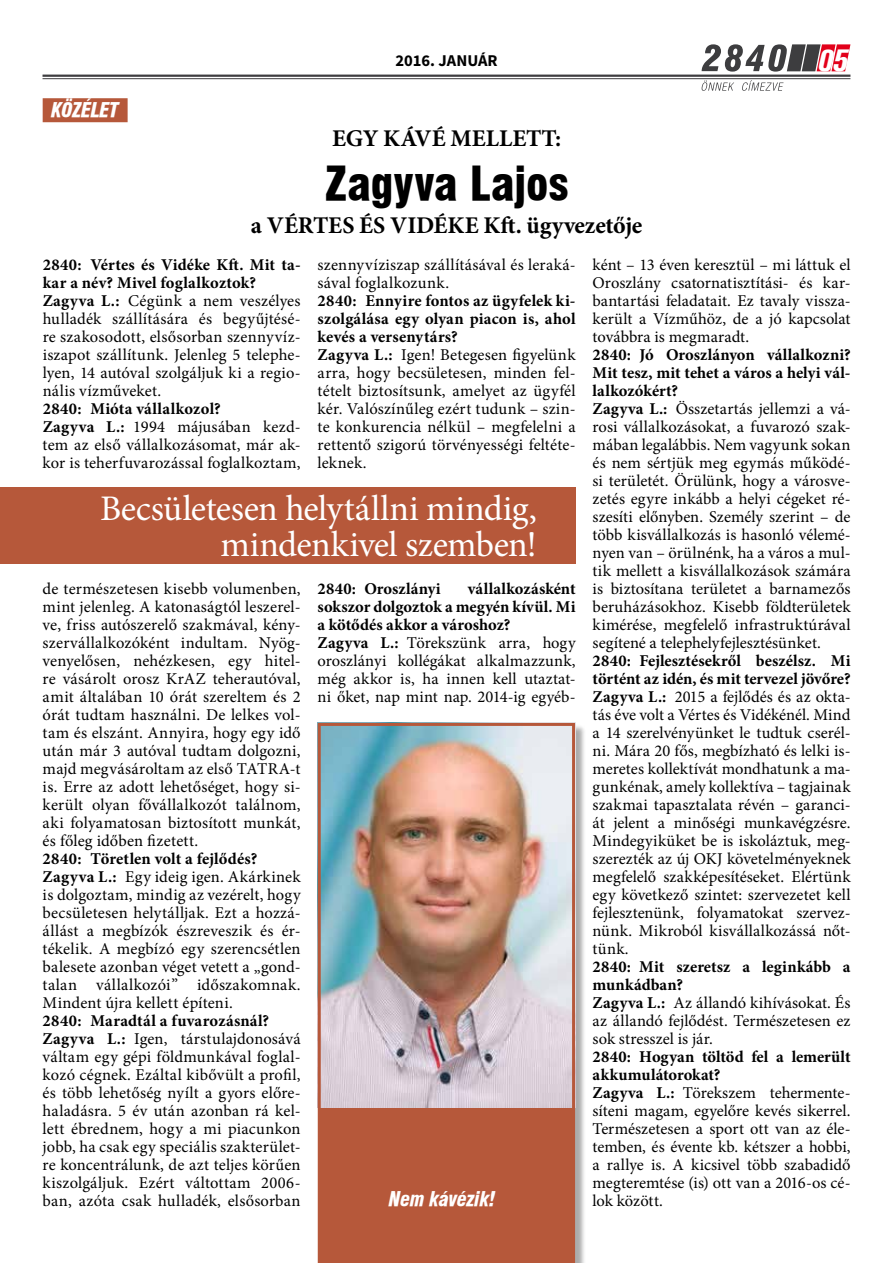
<style>
.page{position:relative;width:893px;height:1263px;background:#fff}
.page>*{position:absolute;margin:0;border:0;box-sizing:border-box;transform-origin:0 0}
.t1{font:45px "Swiss 721 Blk Cn PFL";color:#000}
.t2{font:36px/36px "Minion Pro";letter-spacing:-.015em;color:#fff;text-align:right}
.t3{font:italic 700 30px "Akzidenz Grotesk Cn X PFL";color:#fff}
.t4{font:700 24px "Minion Pro";letter-spacing:-.005em;color:#000}
.t5{font:italic 19.5px "Swiss 721 Blk Cn PFL";letter-spacing:-.015em;color:#fff}
.t6{font:16.5px/18px "Minion Pro";letter-spacing:.01em;color:#000}
.t7{font:700 16.5px "Minion Pro";letter-spacing:.005em;color:#000}
.t8{font:700 16.5px "Source Sans Pro";color:#000}
.s1{font-weight:700}
</style>
<div class="page">
<svg style="left:702px;top:44px;width:148px;height:28px"></svg>
<svg style="left:702px;top:80px;width:32px;height:11px"></svg>
<svg style="left:742px;top:80px;width:41px;height:11px"></svg>
<hr style="left:43px;top:75px;width:807px;height:2px;background:#3e3d40">
<hr style="left:43px;top:78px;width:807px;height:1px;background:#3e3d40">
<div style="left:319px;top:724px;width:267px;height:539px;background:#000;opacity:.33"></div>
<img style="left:318px;top:723px;width:257px;height:540px">
<div style="left:43px;top:98px;width:85px;height:24px;background:#b6583a"></div>
<div style="left:0;top:487px;width:575px;height:76px;background:#b6583a"></div>
<p class="t5" style="left:51px;top:97px;width:69px">KÖZÉLET</p>
<p class="t8" style="left:395px;top:50px;width:104px">2016. JANUÁR</p>
<h3 class="t3" style="left:817px;top:42px;width:33px">05</h3>
<h3 class="t4" style="left:332px;top:122px;width:231px">EGY KÁVÉ MELLETT:</h3>
<h1 class="t1" style="left:325px;top:154px;width:245px">Zagyva Lajos</h1>
<h3 class="t4" style="left:251px;top:209px;width:393px">a VÉRTES ÉS VIDÉKE Kft. ügyvezetője</h3>
<p class="t6" style="left:43px;top:256px;width:259px"><span class="s1">2840: Vértes és Vidéke Kft. Mit ta&shy;kar a név? Mivel foglalkoztok?<br>Zagyva L.:</span> Cégünk a nem veszélyes hulladék szállítására és begyűjtésé&shy;re szakosodott, elsősorban szennyvíz&shy;iszapot szállítunk. Jelenleg 5 telephe&shy;lyen, 14 autóval szolgáljuk ki a regio&shy;nális vízműveket.</p>
<p class="t6" style="left:43px;top:400px;width:259px"><span class="s1">2840: Mióta vállalkozol?<br>Zagyva L.:</span> 1994 májusában kezd&shy;tem az első vállalkozásomat, már ak&shy;kor is teherfuvarozással foglalkoztam,</p>
<p class="t6" style="left:318px;top:256px;width:259px">szennyvíziszap szállításával és leraká&shy;sával foglalkozunk.</p>
<p class="t6" style="left:318px;top:292px;width:259px"><span class="s1">2840: Ennyire fontos az ügyfelek ki&shy;szolgálása egy olyan piacon is, ahol kevés a versenytárs?<br>Zagyva L.:</span> Igen! Betegesen figyelünk arra, hogy becsületesen, minden fel&shy;tételt biztosítsunk, amelyet az ügyfél kér. Valószínűleg ezért tudunk – szin&shy;te konkurencia nélkül – megfelelni a rettentő szigorú törvényességi feltéte&shy;leknek.</p>
<p class="t6" style="left:593px;top:256px;width:259px;text-align:justify">ként – 13 éven keresztül – mi láttuk el Oroszlány csatornatisztítási- és kar&shy;bantartási feladatait. Ez tavaly vissza&shy;került a Vízműhöz, de a jó kapcsolat továbbra is megmaradt.</p>
<p class="t6" style="left:593px;top:346px;width:259px"><span class="s1">2840: Jó Oroszlányon vállalkozni?<br>Mit tesz, mit tehet a város a helyi vál&shy;lalkozókért?<br>Zagyva L.:</span> Összetartás jellemzi a vá&shy;rosi vállalkozásokat, a fuvarozó szak&shy;mában legalábbis. Nem vagyunk sokan és nem sértjük meg egymás működé&shy;si területét. Örülünk, hogy a városve&shy;zetés egyre inkább a helyi cégeket ré&shy;szesíti előnyben. Személy szerint – de több kisvállalkozás is hasonló vélemé&shy;nyen van – örülnénk, ha a város a mul&shy;tik mellett a kisvállalkozások számára is biztosítana területet a barnamezős beruházásokhoz. Kisebb földterületek kimérése, megfelelő infrastruktúrával segítené a telephelyfejlesztésünket.</p>
<p class="t6" style="left:593px;top:652px;width:259px;text-align:justify"><span class="s1">2840: Fejlesztésekről beszélsz. Mi történt az idén, és mit tervezel jövőre?<br>Zagyva L.:</span> 2015 a fejlődés és az okta&shy;tás éve volt a Vértes és Vidékénél. Mind a 14 szerelvényünket le tudtuk cserél&shy;ni. Mára 20 fős, megbízható és lelki is&shy;meretes kollektívát mondhatunk a ma&shy;gunkénak, amely kollektíva – tagjainak szakmai tapasztalata révén – garanci&shy;át jelent a minőségi munkavégzésre.<br>Mindegyiküket be is iskoláztuk, meg&shy;szerezték az új OKJ követelményeknek megfelelő szakképesítéseket. Elértünk egy következő szintet: szervezetet kell fejlesztenünk, folyamatokat szervez&shy;nünk. Mikroból kisvállalkozássá nőt&shy;tünk.</p>
<p class="t6" style="left:593px;top:958px;width:259px"><span class="s1">2840: Mit szeretsz a leginkább a munkádban?<br>Zagyva L.:</span> Az állandó kihívásokat. És az állandó fejlődést. Természetesen ez sok stresszel is jár.</p>
<p class="t6" style="left:593px;top:1048px;width:259px"><span class="s1">2840: Hogyan töltöd fel a lemerült akkumulátorokat?<br>Zagyva L.:</span> Törekszem tehermente&shy;síteni magam, egyelőre kevés sikerrel.<br>Természetesen a sport ott van az éle&shy;temben, és évente kb. kétszer a hobbi, a rallye is. A kicsivel több szabadidő megteremtése (is) ott van a 2016-os cé&shy;lok között.</p>
<h2 class="t2" style="left:100px;top:491px;width:438px">Becsületesen helytállni mindig, mindenkivel szemben!</h2>
<p class="t6" style="left:43px;top:580px;width:259px;text-align:justify">de természetesen kisebb volumenben, mint jelenleg. A katonaságtól leszerel&shy;ve, friss autószerelő szakmával, kény&shy;szervállalkozóként indultam. Nyög&shy;venyelősen, nehézkesen, egy hitel&shy;re vásárolt orosz KrAZ teherautóval, amit általában 10 órát szereltem és 2 órát tudtam használni. De lelkes vol&shy;tam és elszánt. Annyira, hogy egy idő után már 3 autóval tudtam dolgozni, majd megvásároltam az első TATRA-t is. Erre az adott lehetőséget, hogy si&shy;került olyan fővállalkozót találnom, aki folyamatosan biztosított munkát, és főleg időben fizetett.</p>
<p class="t6" style="left:43px;top:850px;width:259px"><span class="s1">2840: Töretlen volt a fejlődés?<br>Zagyva L.:</span> Egy ideig igen. Akárkinek is dolgoztam, mindig az vezérelt, hogy becsületesen helytálljak. Ezt a hozzá&shy;állást a megbízók észreveszik és ér&shy;tékelik. A megbízó egy szerencsétlen balesete azonban véget vetett a „gond&shy;talan vállalkozói” időszakomnak.<br>Mindent újra kellett építeni.</p>
<p class="t6" style="left:43px;top:1012px;width:259px"><span class="s1">2840: Maradtál a fuvarozásnál?<br>Zagyva L.:</span> Igen, társtulajdonosává váltam egy gépi földmunkával foglal&shy;kozó cégnek. Ezáltal kibővült a profil, és több lehetőség nyílt a gyors előre&shy;haladásra. 5 év után azonban rá kel&shy;lett ébrednem, hogy a mi piacunkon jobb, ha csak egy speciális szakterület&shy;re koncentrálunk, de azt teljes körűen kiszolgáljuk. Ezért váltottam 2006- ban, azóta csak hulladék, elsősorban</p>
<p class="t6" style="left:318px;top:580px;width:259px;text-indent:150px"><span class="s1">vállalkozásként sokszor dolgoztok a megyén kívül. Mi a kötődés akkor a városhoz?<br>Zagyva L.:</span> Törekszünk arra, hogy oroszlányi kollégákat alkalmazzunk, még akkor is, ha innen kell utaztat&shy;ni őket, nap mint nap. 2014-ig egyéb-</p>
<p class="t7" style="left:318px;top:577px;width:125px">2840: Oroszlányi</p>
<p class="t5" style="left:389px;top:1186px;width:108px">Nem kávézik!</p>
</div>
